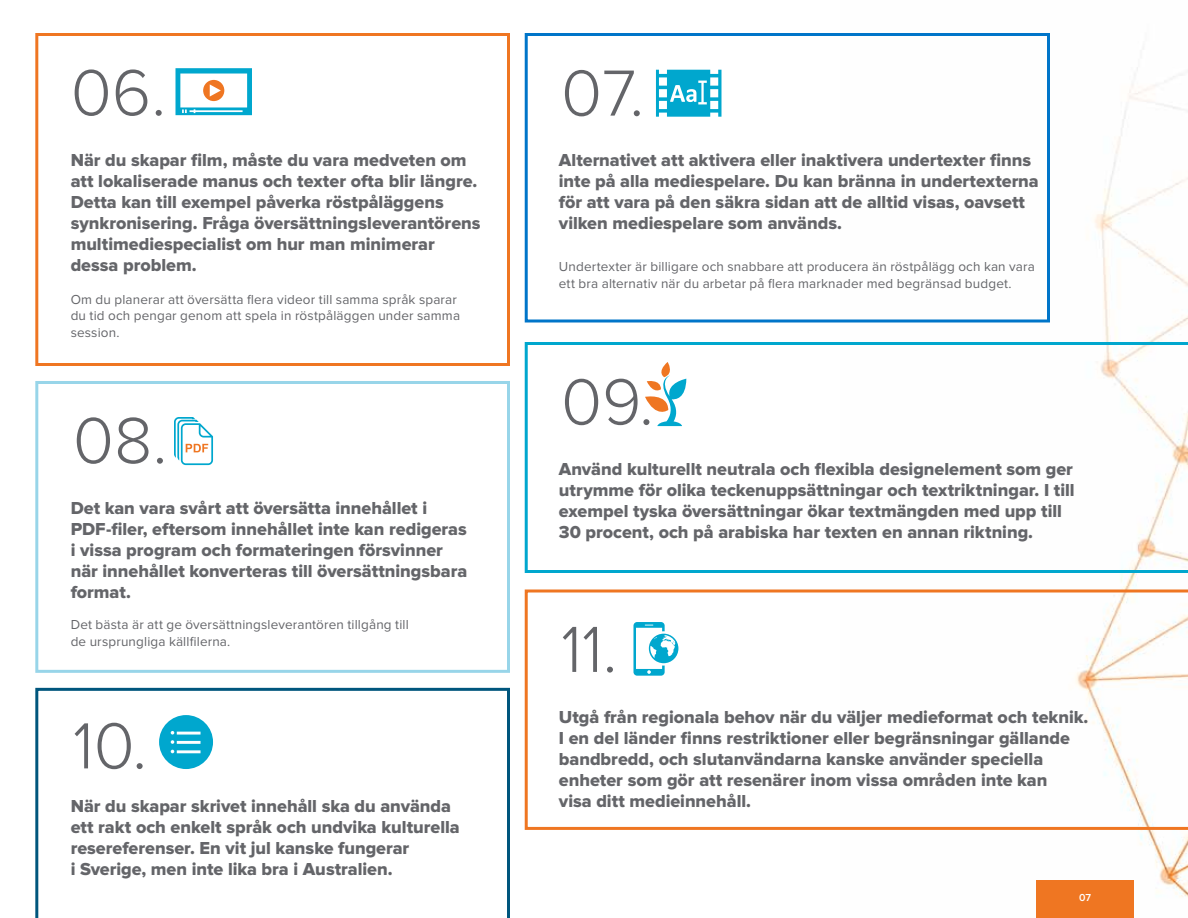
<style>
.page{position:relative;width:1188px;height:918px;background:#fff}
.page>*{position:absolute;margin:0;border:0;box-sizing:border-box;transform-origin:0 0}
.t1{font:300 67.5px "Proxima Nova";color:#646569}
.t2{font:18px/21px "Proxima Nova Extrabld";color:#646569}
.t3{font:13.5px/16.5px "Proxima Nova";letter-spacing:.01em;color:#646569}
.t4{font:600 10.5px "Proxima Nova";color:#fff}
</style>
<div class="page">
<img style="left:841px;top:67px;width:347px;height:831px">
<div style="left:35px;top:381px;width:475px;height:292px;border:3px solid #98d5e9"></div>
<div style="left:525px;top:33px;width:525px;height:289px;border:3px solid #0075c9"></div>
<div style="left:35px;top:33px;width:475px;height:333px;border:3px solid #ef7622"></div>
<svg style="left:525px;top:342px;width:663px;height:231px"></svg>
<svg style="left:525px;top:590px;width:663px;height:240px"></svg>
<div style="left:1036px;top:881px;width:98px;height:37px;background:#ef7622"></div>
<svg style="left:35px;top:688px;width:475px;height:230px"></svg>
<svg style="left:645px;top:362px;width:41px;height:64px"></svg>
<svg style="left:633px;top:622px;width:45px;height:54px"></svg>
<svg style="left:176px;top:68px;width:76px;height:47px"></svg>
<svg style="left:656px;top:70px;width:65px;height:47px"></svg>
<svg style="left:174px;top:417px;width:39px;height:48px"></svg>
<div style="left:159px;top:715px;width:54px;height:54px;background:#00a7ce;border-radius:50%"></div>
<hr style="left:177px;top:732px;width:24px;height:3px;background:#fff">
<hr style="left:177px;top:741px;width:24px;height:3px;background:#fff">
<svg style="left:171px;top:731px;width:3px;height:13px"></svg>
<hr style="left:177px;top:750px;width:24px;height:3px;background:#fff">
<h1 class="t1" style="left:71px;top:54px;width:97px">06.</h1>
<p class="t2" style="left:71px;top:150px;width:411px">När du skapar film, måste du vara medveten om att lokaliserade manus och texter ofta blir längre.<br>Detta kan till exempel påverka röstpåläggens synkronisering. Fråga översättningsleverantörens multimediespecialist om hur man minimerar dessa problem.</p>
<p class="t3" style="left:71px;top:291px;width:391px">Om du planerar att översätta flera videor till samma språk sparar du tid och pengar genom att spela in röstpåläggen under samma session.</p>
<h1 class="t1" style="left:73px;top:402px;width:96px">08.</h1>
<p class="t2" style="left:71px;top:498px;width:398px">Det kan vara svårt att översätta innehållet i PDF-filer, eftersom innehållet inte kan redigeras i vissa program och formateringen försvinner när innehållet konverteras till översättningsbara format.</p>
<p class="t3" style="left:71px;top:617px;width:340px">Det bästa är att ge översättningsleverantören tillgång till de ursprungliga källfilerna.</p>
<h1 class="t1" style="left:73px;top:707px;width:76px">10.</h1>
<p class="t2" style="left:71px;top:796px;width:391px">När du skapar skrivet innehåll ska du använda ett rakt och enkelt språk och undvika kulturella resereferenser. En vit jul kanske fungerar<br>i Sverige, men inte lika bra i Australien.</p>
<h1 class="t1" style="left:561px;top:54px;width:85px">07.</h1>
<p class="t2" style="left:559px;top:150px;width:481px">Alternativet att aktivera eller inaktivera undertexter finns inte på alla mediespelare. Du kan bränna in undertexterna för att vara på den säkra sidan att de alltid visas, oavsett vilken mediespelare som används.</p>
<p class="t3" style="left:559px;top:259px;width:478px">Undertexter är billigare och snabbare att producera än röstpålägg och kan vara ett bra alternativ när du arbetar på flera marknader med begränsad budget.</p>
<h1 class="t1" style="left:561px;top:363px;width:94px">09.</h1>
<p class="t2" style="left:559px;top:459px;width:517px">Använd kulturellt neutrala och flexibla designelement som ger utrymme för olika teckenuppsättningar och textriktningar. I till exempel tyska översättningar ökar textmängden med upp till 30 procent, och på arabiska har texten en annan riktning.</p>
<h1 class="t1" style="left:561px;top:611px;width:58px">11.</h1>
<p class="t2" style="left:559px;top:707px;width:531px">Utgå från regionala behov när du väljer medieformat och teknik.<br>I en del länder finns restriktioner eller begränsningar gällande bandbredd, och slutanvändarna kanske använder speciella enheter som gör att resenärer inom vissa områden inte kan<br>visa ditt medieinnehåll.</p>
<p class="t4" style="left:1079px;top:891px;width:14px">07</p>
</div>
